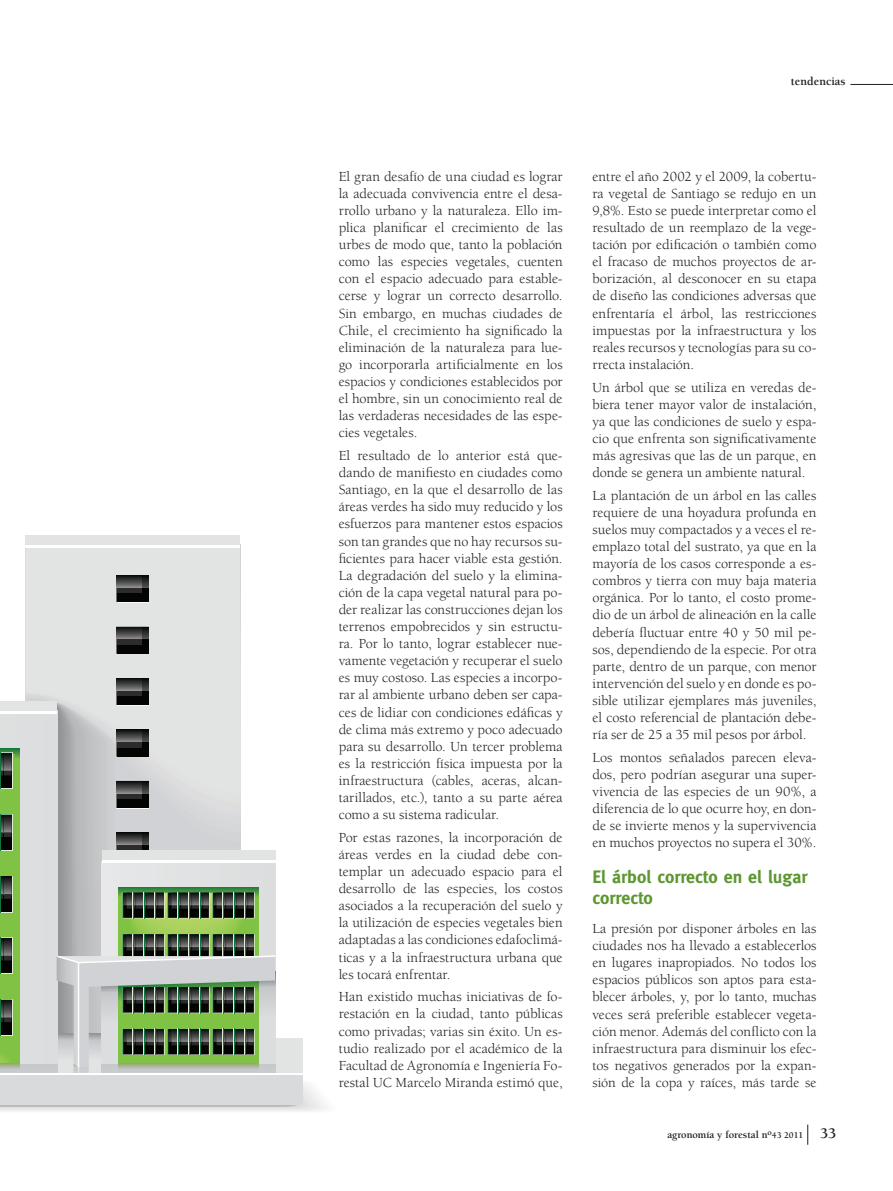
<style>
.page{position:relative;width:893px;height:1191px;background:#fff}
.page>*{position:absolute;margin:0;border:0;box-sizing:border-box;transform-origin:0 0}
.t1{font:700 18px/21.6px "Meta";color:#5c9731}
.t2{font:14.25px/17.1px "Berkeley";color:#231f20;text-align:justify}
.t3{font:700 12px "Berkeley";color:#231f20}
.t4{font:700 10.5px "Berkeley";color:#231f20}
.s1{font-size:9px}
.s2{font-size:15px}
</style>
<div class="page">
<hr style="left:850px;top:84px;width:43px;height:1px;background:#231f20">
<svg style="left:0;top:1082px;width:327px;height:29px"></svg>
<div style="left:26px;top:547px;width:215px;height:131px;background:#e2e3e3"></div>
<div style="left:26px;top:535px;width:214px;height:12px;background:#e2e3e3"></div>
<hr style="left:26px;top:545px;width:214px;height:2px;background:#fff">
<div style="left:0;top:1038px;width:303px;height:35px;background:#e2e3e3"></div>
<svg style="left:116px;top:626px;width:33px;height:28px"></svg>
<div style="left:117px;top:627px;width:32px;height:26px;background:#040503"></div>
<svg style="left:142px;top:628px;width:7px;height:10px"></svg>
<svg style="left:117px;top:638px;width:25px;height:6px"></svg>
<svg style="left:117px;top:627px;width:25px;height:11px"></svg>
<svg style="left:116px;top:575px;width:1px;height:27px"></svg>
<div style="left:117px;top:575px;width:32px;height:27px;background:#040503"></div>
<svg style="left:142px;top:577px;width:7px;height:10px"></svg>
<svg style="left:117px;top:587px;width:25px;height:6px"></svg>
<svg style="left:117px;top:576px;width:25px;height:11px"></svg>
<svg style="left:0;top:678px;width:276px;height:394px"></svg>
<div style="left:0;top:1073px;width:303px;height:31px;background:#d8dadc"></div>
<hr style="left:0;top:1072px;width:303px;height:2px;background:#fff">
<svg style="left:807px;top:1124px;width:1px;height:20px"></svg>
<p class="t3" style="left:791px;top:75px;width:56px">tendencias</p>
<p class="t2" style="left:339px;top:168px;width:225px">El gran desafío de una ciudad es lograr la adecuada convivencia entre el desa&shy;rrollo urbano y la naturaleza. Ello im&shy;plica planificar el crecimiento de las urbes de modo que, tanto la población como las especies vegetales, cuenten con el espacio adecuado para estable&shy;cerse y lograr un correcto desarrollo.<br>Sin embargo, en muchas ciudades de Chile, el crecimiento ha significado la eliminación de la naturaleza para lue&shy;go incorporarla artificialmente en los espacios y condiciones establecidos por el hombre, sin un conocimiento real de las verdaderas necesidades de las espe&shy;cies vegetales.</p>
<p class="t2" style="left:339px;top:447px;width:225px">El resultado de lo anterior está que&shy;dando de manifiesto en ciudades como Santiago, en la que el desarrollo de las áreas verdes ha sido muy reducido y los esfuerzos para mantener estos espacios son tan grandes que no hay recursos su&shy;ficientes para hacer viable esta gestión.<br>La degradación del suelo y la elimina&shy;ción de la capa vegetal natural para po&shy;der realizar las construcciones dejan los terrenos empobrecidos y sin estructu&shy;ra. Por lo tanto, lograr establecer nue&shy;vamente vegetación y recuperar el suelo es muy costoso. Las especies a incorpo&shy;rar al ambiente urbano deben ser capa&shy;ces de lidiar con condiciones edáficas y de clima más extremo y poco adecuado para su desarrollo. Un tercer problema es la restricción física impuesta por la infraestructura (cables, aceras, alcan&shy;tarillados, etc.), tanto a su parte aérea como a su sistema radicular.</p>
<p class="t2" style="left:339px;top:829px;width:225px">Por estas razones, la incorporación de áreas verdes en la ciudad debe con&shy;templar un adecuado espacio para el desarrollo de las especies, los costos asociados a la recuperación del suelo y la utilización de especies vegetales bien adaptadas a las condiciones edafoclimá&shy;ticas y a la infraestructura urbana que les tocará enfrentar.</p>
<p class="t2" style="left:339px;top:988px;width:225px">Han existido muchas iniciativas de fo&shy;restación en la ciudad, tanto públicas como privadas; varias sin éxito. Un es&shy;tudio realizado por el académico de la Facultad de Agronomía e Ingeniería Fo&shy;restal UC Marcelo Miranda estimó que,</p>
<p class="t2" style="left:592px;top:168px;width:225px">entre el año 2002 y el 2009, la cobertu&shy;ra vegetal de Santiago se redujo en un 9,8%. Esto se puede interpretar como el resultado de un reemplazo de la vege&shy;tación por edificación o también como el fracaso de muchos proyectos de ar&shy;borización, al desconocer en su etapa de diseño las condiciones adversas que enfrentaría el árbol, las restricciones impuestas por la infraestructura y los reales recursos y tecnologías para su co&shy;rrecta instalación.</p>
<p class="t2" style="left:592px;top:379px;width:225px">Un árbol que se utiliza en veredas de&shy;biera tener mayor valor de instalación, ya que las condiciones de suelo y espa&shy;cio que enfrenta son significativamente más agresivas que las de un parque, en donde se genera un ambiente natural.</p>
<p class="t2" style="left:592px;top:487px;width:225px">La plantación de un árbol en las calles requiere de una hoyadura profunda en suelos muy compactados y a veces el re&shy;emplazo total del sustrato, ya que en la mayoría de los casos corresponde a es&shy;combros y tierra con muy baja materia orgánica. Por lo tanto, el costo prome&shy;dio de un árbol de alineación en la calle debería fluctuar entre 40 y 50 mil pe&shy;sos, dependiendo de la especie. Por otra parte, dentro de un parque, con menor intervención del suelo y en donde es po&shy;sible utilizar ejemplares más juveniles, el costo referencial de plantación debe&shy;ría ser de 25 a 35 mil pesos por árbol.</p>
<p class="t2" style="left:592px;top:749px;width:225px">Los montos señalados parecen eleva&shy;dos, pero podrían asegurar una super&shy;vivencia de las especies de un 90%, a diferencia de lo que ocurre hoy, en don&shy;de se invierte menos y la supervivencia en muchos proyectos no supera el 30%.</p>
<p class="t1" style="left:592px;top:865px;width:217px">El árbol correcto en el lugar correcto</p>
<p class="t2" style="left:592px;top:920px;width:225px">La presión por disponer árboles en las ciudades nos ha llevado a establecerlos en lugares inapropiados. No todos los espacios públicos son aptos para esta&shy;blecer árboles, y, por lo tanto, muchas veces será preferible establecer vegeta&shy;ción menor. Además del conflicto con la infraestructura para disminuir los efec&shy;tos negativos generados por la expan&shy;sión de la copa y raíces, más tarde se</p>
<p class="t4" style="left:667px;top:1129px;width:170px">agronomía y forestal n<sup>o</sup><span class="s1">43 2011</span> <span class="s2">33</span></p>
</div>
